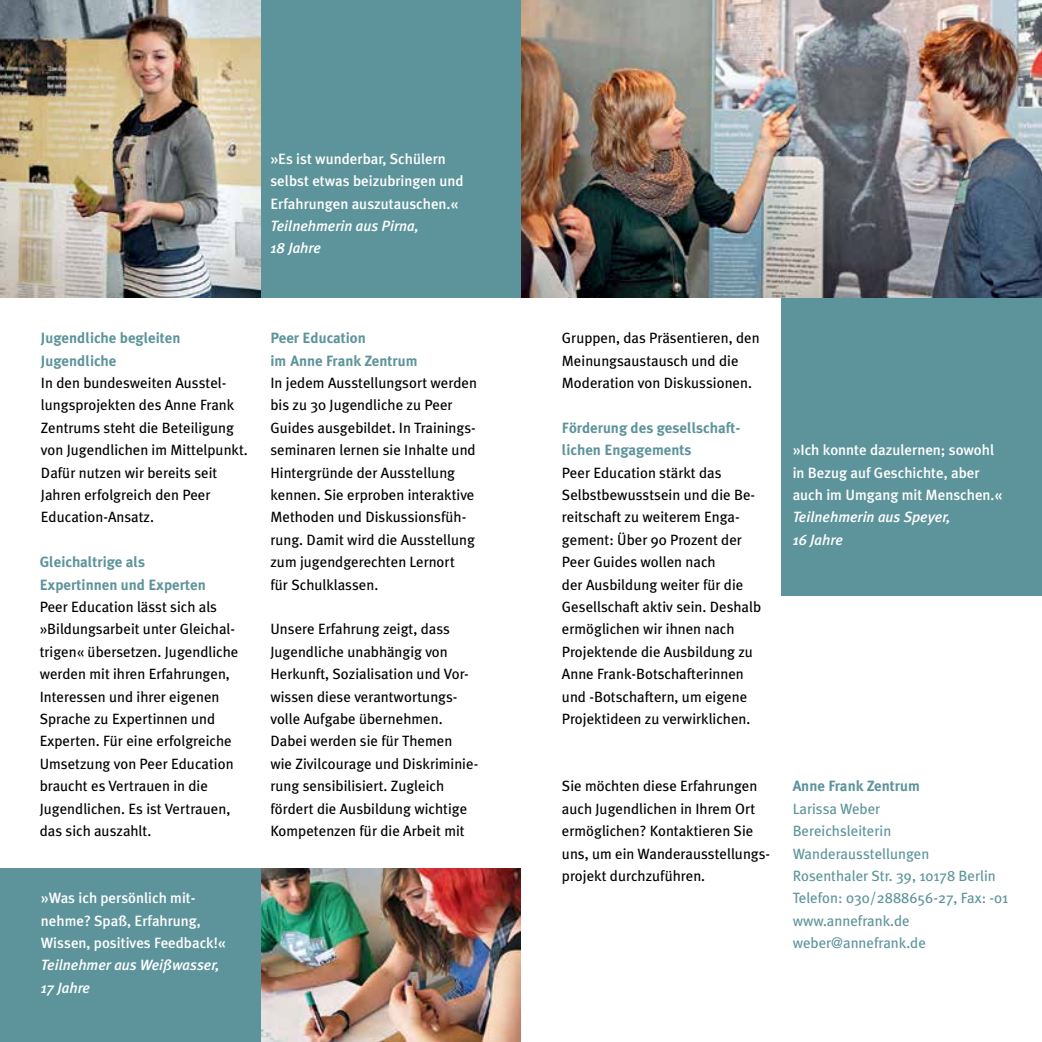
<style>
.page{position:relative;width:1042px;height:1042px;background:#fff}
.page>*{position:absolute;margin:0;border:0;box-sizing:border-box;transform-origin:0 0}
.t1{font:14.88px/22.4px "Meta Plus";color:#000}
.t2{font:500 14.88px/22.4px "Meta Plus";color:#fff}
.t3{font:700 14.88px/22.4px "Meta Plus";color:#5d949b}
.t4{font:14.88px/22.4px "Meta Plus";color:#5d949b}
.t5{font:italic 500 14.88px/22.4px "Meta Plus";color:#fff}
.s1{color:#fff}
</style>
<div class="page">
<img style="left:260px;top:868px;width:261px;height:174px">
<div style="left:0;top:0;width:521px;height:298px;background:#5d949b"></div>
<div style="left:781px;top:298px;width:261px;height:297px;background:#5d949b"></div>
<div style="left:0;top:868px;width:260px;height:174px;background:#5d949b"></div>
<img style="left:0;top:0;width:260px;height:298px">
<img style="left:521px;top:0;width:521px;height:298px">
<p class="t2" style="left:270px;top:147px;width:195px">»Es ist wunderbar, Schülern selbst etwas beizubringen und<br>Erfahrungen auszutauschen.«</p>
<p class="t5" style="left:270px;top:215px;width:150px">Teilnehmerin aus Pirna,<br>18 Jahre</p>
<p class="t3" style="left:41px;top:327px;width:141px">Jugendliche begleiten<br>Jugendliche</p>
<p class="t1" style="left:41px;top:371px;width:208px">In den bundesweiten Ausstel&shy;lungsprojekten des Anne Frank<br>Zentrums steht die Beteiligung von Jugendlichen im Mittelpunkt.<br>Dafür nutzen wir bereits seit<br>Jahren erfolgreich den Peer<br>Education-Ansatz.</p>
<p class="t3" style="left:40px;top:551px;width:168px">Gleichaltrige als<br>Expertinnen und Experten</p>
<p class="t1" style="left:40px;top:595px;width:200px">Peer Education lässt sich als »Bildungsarbeit unter Gleichal&shy;trigen« übersetzen. Jugendliche werden mit ihren Erfahrungen,<br>Interessen und ihrer eigenen<br>Sprache zu Expertinnen und<br>Experten. Für eine erfolgreiche<br>Umsetzung von Peer Education braucht es Vertrauen in die<br>Jugendlichen. Es ist Vertrauen, das sich auszahlt.</p>
<p class="t2" style="left:41px;top:887px;width:186px">»Was ich persönlich mit&shy;nehme? Spaß, Erfahrung,<br>Wissen, positives Feedback!«</p>
<p class="t5" style="left:41px;top:954px;width:180px">Teilnehmer aus Weißwasser,<br>17 Jahre</p>
<p class="t3" style="left:270px;top:327px;width:149px">Peer Education<br>im Anne Frank Zentrum</p>
<p class="t1" style="left:270px;top:371px;width:208px">In jedem Ausstellungsort werden bis zu 30 Jugendliche zu Peer<br>Guides ausgebildet. In Trainings&shy;seminaren lernen sie Inhalte und<br>Hintergründe der Ausstellung kennen. Sie erproben interaktive<br>Methoden und Diskussionsfüh&shy;rung. Damit wird die Ausstellung zum jugendgerechten Lernort<br>für Schulklassen.</p>
<p class="t1" style="left:270px;top:618px;width:209px">Unsere Erfahrung zeigt, dass<br>Jugendliche unabhängig von<br>Herkunft, Sozialisation und Vor&shy;wissen diese verantwortungs&shy;volle Aufgabe übernehmen.<br>Dabei werden sie für Themen<br>wie Zivilcourage und Diskriminie&shy;rung sensibilisiert. Zugleich fördert die Ausbildung wichtige<br>Kompetenzen für die Arbeit mit</p>
<p class="t1" style="left:562px;top:327px;width:199px">Gruppen, das Präsentieren, den<br>Meinungsaustausch und die<br>Moderation von Diskussionen.</p>
<p class="t3" style="left:562px;top:416px;width:180px">Förderung des gesellschaft&shy;lichen Engagements</p>
<p class="t1" style="left:562px;top:461px;width:201px">Peer Education stärkt das<br>Selbstbewusstsein und die Be&shy;reitschaft zu weiterem Enga&shy;gement: Über 90 Prozent der<br>Peer Guides wollen nach<br>der Ausbildung weiter für die<br>Gesellschaft aktiv sein. Deshalb ermöglichen wir ihnen nach<br>Projektende die Ausbildung zu<br>Anne Frank-Botschafterinnen und -Botschaftern, um eigene<br>Projektideen zu verwirklichen.</p>
<p class="t2" style="left:792px;top:439px;width:211px">»Ich konnte dazulernen; sowohl in Bezug auf Geschichte, aber auch im Umgang mit Menschen.«</p>
<p class="t5" style="left:792px;top:506px;width:159px">Teilnehmerin aus Speyer,<br>16 Jahre</p>
<p class="t1" style="left:562px;top:775px;width:210px">Sie möchten diese Erfahrungen auch Jugendlichen in Ihrem Ort ermöglichen? Kontaktieren Sie uns, um ein Wanderausstellungs&shy;projekt durchzuführen. <span class="s1">Anne Das</span></p>
<p class="t3" style="left:792px;top:775px;width:129px">Anne Frank Zentrum</p>
<p class="t4" style="left:792px;top:797px;width:217px">Larissa Weber<br>Bereichsleiterin<br>Wanderausstellungen<br>Rosenthaler Str. 39, 10178 Berlin<br>Telefon: 030/2888656-27, Fax: -01 www.annefrank.de weber@annefrank.de</p>
</div>
